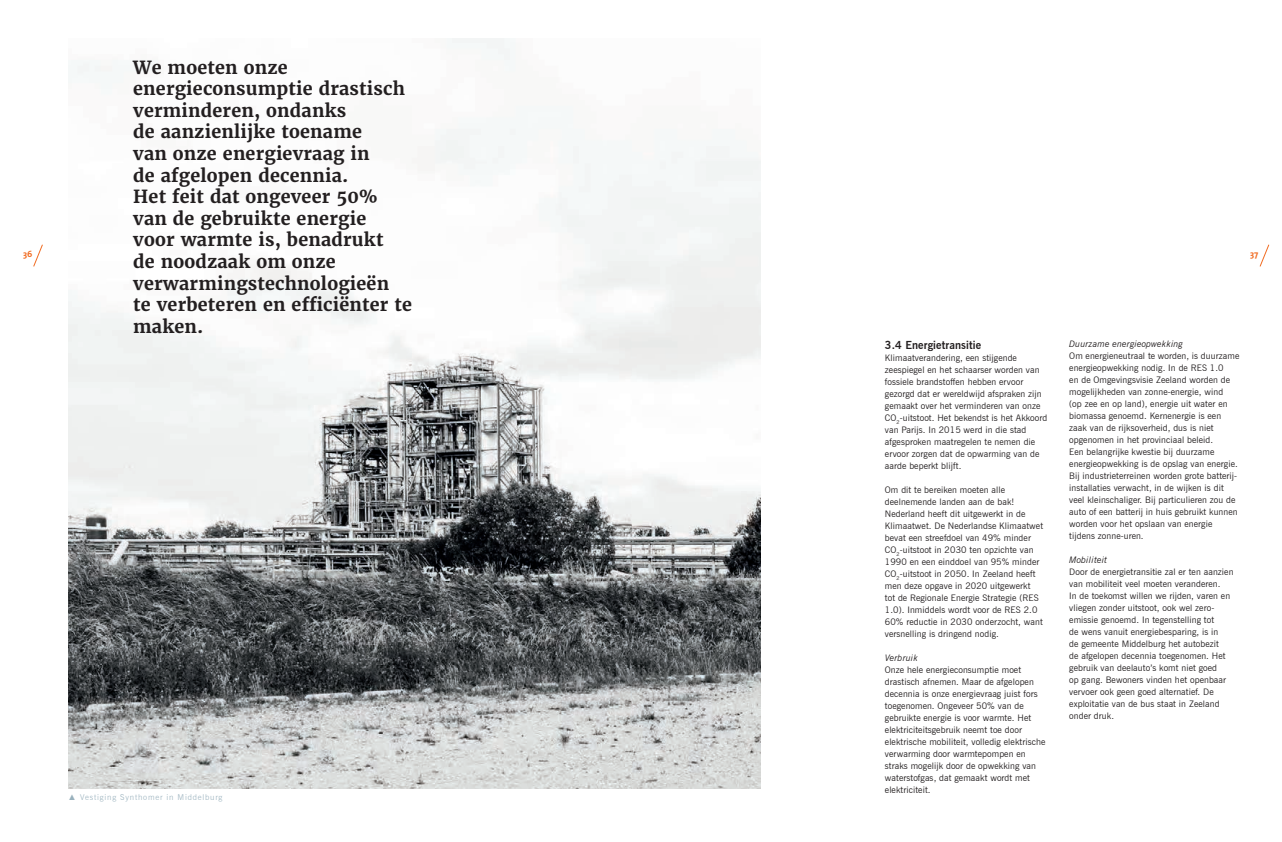
<style>
.page{position:relative;width:1282px;height:842px;background:#fff}
.page>*{position:absolute;margin:0;border:0;box-sizing:border-box;transform-origin:0 0}
.t1{font:700 18px/21.6px "Merriweather";letter-spacing:.01em;color:#231f20}
.t2{font:700 11px "News Gothic BT";letter-spacing:.01em;color:#231f20}
.t3{font:9px/12px "News Gothic BT";letter-spacing:.01em;color:#231f20}
.t4{font:italic 9px "News Gothic BT";letter-spacing:.01em;color:#231f20}
.t5{font:700 9px "T Mix";color:#f16c22}
.t6{font:300 8px "News Gothic BT";letter-spacing:.1em;color:#99b1bd}
.s1{font-family:"Arial";font-weight:900}
</style>
<div class="page">
<svg style="left:1259px;top:245px;width:9px;height:22px"></svg>
<svg style="left:33px;top:244px;width:10px;height:23px"></svg>
<img style="left:68px;top:38px;width:564px;height:750px">
<img style="left:632px;top:146px;width:128px;height:642px">
<p class="t1" style="left:133px;top:56px;width:280px">We moeten onze energieconsumptie drastisch verminderen, ondanks<br>de aanzienlijke toename<br>van onze energievraag in<br>de afgelopen decennia.<br>Het feit dat ongeveer 50% van de gebruikte energie voor warmte is, benadrukt<br>de noodzaak om onze verwarmingstechnologieën<br>te verbeteren en efficiënter te maken.</p>
<p class="t5" style="left:23px;top:246px;width:11px">36</p>
<p class="t5" style="left:1249px;top:246px;width:10px">37</p>
<p class="t6" style="left:68px;top:792px;width:156px"><span class="s1">▲</span> Vestiging Synthomer in Middelburg</p>
<p class="t2" style="left:884px;top:338px;width:98px">3.4 Energietransitie</p>
<p class="t3" style="left:884px;top:351px;width:164px">Klimaatverandering, een stijgende zeespiegel en het schaarser worden van fossiele brandstoffen hebben ervoor gezorgd dat er wereldwijd afspraken zijn gemaakt over het verminderen van onze CO<sub>2</sub>-uitstoot. Het bekendst is het Akkoord van Parijs. In 2015 werd in die stad afgesproken maatregelen te nemen die ervoor zorgen dat de opwarming van de aarde beperkt blijft.</p>
<p class="t3" style="left:884px;top:483px;width:160px">Om dit te bereiken moeten alle deelnemende landen aan de bak!<br>Nederland heeft dit uitgewerkt in de Klimaatwet. De Nederlandse Klimaatwet bevat een streefdoel van 49% minder CO<sub>2</sub>-uitstoot in 2030 ten opzichte van 1990 en een einddoel van 95% minder CO<sub>2</sub>-uitstoot in 2050. In Zeeland heeft men deze opgave in 2020 uitgewerkt<br>tot de Regionale Energie Strategie (RES 1.0). Inmiddels wordt voor de RES 2.0<br>60% reductie in 2030 onderzocht, want versnelling is dringend nodig.</p>
<p class="t4" style="left:884px;top:652px;width:35px">Verbruik</p>
<p class="t3" style="left:884px;top:663px;width:162px">Onze hele energieconsumptie moet drastisch afnemen. Maar de afgelopen decennia is onze energievraag juist fors toegenomen. Ongeveer 50% van de gebruikte energie is voor warmte. Het elektriciteitsgebruik neemt toe door elektrische mobiliteit, volledig elektrische verwarming door warmtepompen en straks mogelijk door de opwekking van waterstofgas, dat gemaakt wordt met elektriciteit.</p>
<p class="t4" style="left:1069px;top:338px;width:115px">Duurzame energieopwekking</p>
<p class="t3" style="left:1069px;top:350px;width:172px">Om energieneutraal te worden, is duurzame energieopwekking nodig. In de RES 1.0<br>en de Omgevingsvisie Zeeland worden de mogelijkheden van zonne-energie, wind<br>(op zee en op land), energie uit water en biomassa genoemd. Kernenergie is een zaak van de rijksoverheid, dus is niet opgenomen in het provinciaal beleid.<br>Een belangrijke kwestie bij duurzame energieopwekking is de opslag van energie.<br>Bij industrieterreinen worden grote batterij&shy;installaties verwacht, in de wijken is dit veel kleinschaliger. Bij particulieren zou de auto of een batterij in huis gebruikt kunnen worden voor het opslaan van energie tijdens zonne-uren.</p>
<p class="t4" style="left:1069px;top:554px;width:39px">Mobiliteit</p>
<p class="t3" style="left:1069px;top:566px;width:166px">Door de energietransitie zal er ten aanzien van mobiliteit veel moeten veranderen.<br>In de toekomst willen we rijden, varen en vliegen zonder uitstoot, ook wel zero&shy;emissie genoemd. In tegenstelling tot<br>de wens vanuit energiebesparing, is in<br>de gemeente Middelburg het autobezit<br>de afgelopen decennia toegenomen. Het gebruik van deelauto’s komt niet goed<br>op gang. Bewoners vinden het openbaar vervoer ook geen goed alternatief. De exploitatie van de bus staat in Zeeland onder druk.</p>
</div>
